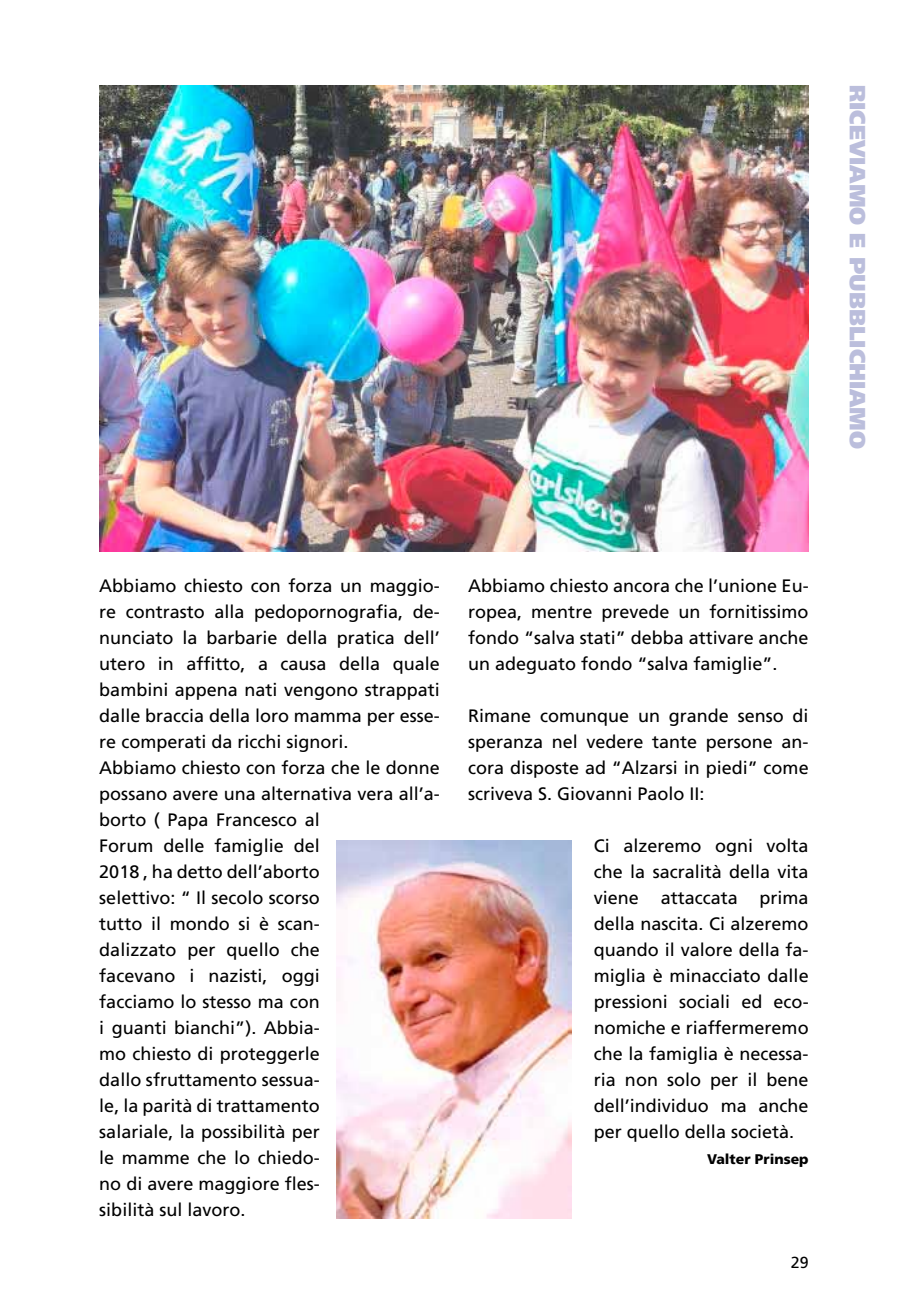
<style>
.page{position:relative;width:908px;height:1304px;background:#fff}
.page>*{position:absolute;margin:0;border:0;box-sizing:border-box;transform-origin:0 0}
.t1{font:900 22px "Frutiger";color:#bbbedc}
.t2{font:18px/26px "Frutiger";color:#000;text-align:justify}
.t3{font:16px "Frutiger";color:#000}
.t4{font:900 14px "Frutiger";color:#000}
</style>
<div class="page">
<img style="left:99px;top:85px;width:709px;height:467px">
<img style="left:337px;top:841px;width:234px;height:378px">
<p class="t1" style="left:870px;top:85px;width:365px;rotate:90deg">riceviamo e pubblichiamo</p>
<p class="t2" style="left:99px;top:573px;width:342px;text-align:left">Abbiamo chiesto con forza un maggio&shy;re contrasto alla pedopornografia, de&shy;nunciato la barbarie della pratica dell’ utero in affitto, a causa della quale bambini appena nati vengono strappati dalle braccia della loro mamma per esse&shy;re comperati da ricchi signori.<br>Abbiamo chiesto con forza che le donne possano avere una alternativa vera all’a&shy;borto ( Papa Francesco al<br>Forum delle famiglie del<br>2018 , ha detto dell’aborto<br>selettivo: “ I l secolo scorso<br>tutto il mondo si è scan-<br>dalizzato per quello che<br>facevano i nazisti, oggi<br>facciamo lo stesso ma con<br>i guanti bianchi”). Abbia-<br>mo chiesto di proteggerle<br>dallo sfruttamento sessua-<br>le, la parità di trattamento<br>salariale, la possibilità per<br>le mamme che lo chiedo-<br>no di avere maggiore fles-<br>sibilità sul lavoro.</p>
<p class="t2" style="left:468px;top:573px;width:342px">Abbiamo chiesto ancora che l’unione Eu&shy;ropea, mentre prevede un fornitissimo fondo “salva stati” debba attivare anche un adeguato fondo “salva famiglie”.</p>
<p class="t2" style="left:468px;top:703px;width:342px">Rimane comunque un grande senso di speranza nel vedere tante persone an&shy;cora disposte ad “Alzarsi in piedi” come scriveva S. Giovanni Paolo II :</p>
<p class="t2" style="left:593px;top:833px;width:216px">Ci alzeremo ogni volta che la sacralità della vita viene attaccata prima della nascita. Ci alzeremo quando il valore della fa&shy;miglia è minacciato dalle pressioni sociali ed eco&shy;nomiche e riaffermeremo che la famiglia è necessa&shy;ria non solo per il bene dell’individuo ma anche per quello della società.</p>
<p class="t4" style="left:706px;top:1151px;width:103px">Valter Prinsep</p>
<p class="t3" style="left:790px;top:1253px;width:19px">29</p>
</div>
